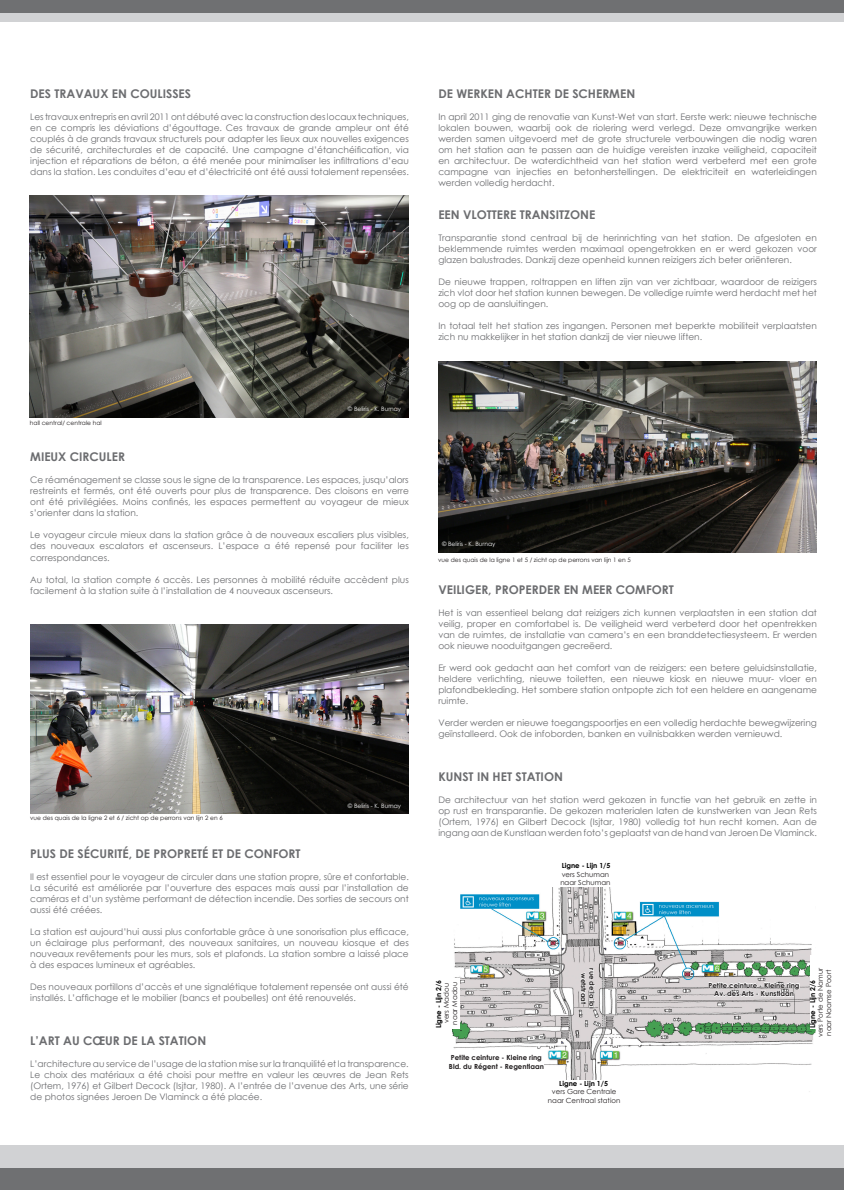
<style>
.page{position:relative;width:844px;height:1190px;background:#fff}
.page>*{position:absolute;margin:0;border:0;box-sizing:border-box;transform-origin:0 0}
.titre{font:700 12px "Century Gothic";color:#6c6d70}
.t1{font:9px/11px "Century Gothic";color:#6c6d70;text-align:justify}
.t2{font:700 7px "Century Gothic";color:#231f20}
.t3{font:7px "Century Gothic";color:#231f20}
.t4{font:700 7px "Century Gothic";color:#000}
.t5{font:6px "Century Gothic";color:#231f20}
.t6{font:6px "Century Gothic";color:#fff}
</style>
<div class="page">
<div style="left:0;top:1168px;width:844px;height:21px;background:#6f7072"></div>
<div style="left:0;top:1145px;width:844px;height:23px;background:#d1d2d4"></div>
<div style="left:0;top:0;width:844px;height:13px;background:#6f7072"></div>
<div style="left:0;top:13px;width:844px;height:9px;background:#d1d2d4"></div>
<img style="left:452px;top:887px;width:364px;height:205px">
<div style="left:443px;top:977px;width:17px;height:51px;background:#fff"></div>
<svg style="left:708px;top:980px;width:92px;height:17px"></svg>
<div style="left:448px;top:1054px;width:96px;height:86px;background:#fff"></div>
<svg style="left:452px;top:1052px;width:92px;height:2px"></svg>
<svg style="left:579px;top:967px;width:17px;height:42px"></svg>
<div style="left:810px;top:954px;width:15px;height:74px;background:#fff"></div>
<div style="left:547px;top:1080px;width:73px;height:15px;background:#fff"></div>
<div style="left:527px;top:1088px;width:114px;height:14px;background:#fff"></div>
<img style="left:438px;top:361px;width:378px;height:191px">
<img style="left:30px;top:196px;width:378px;height:221px">
<img style="left:30px;top:624px;width:379px;height:189px">
<p class="titre" style="left:30px;top:85px;width:162px">DES TRAVAUX EN COULISSES</p>
<p class="t1" style="left:30px;top:111px;width:380px">Les travaux entrepris en avril 2011 ont débuté avec la construction des locaux techniques, en ce compris les déviations d’égouttage. Ces travaux de grande ampleur ont été couplés à de grands travaux structurels pour adapter les lieux aux nouvelles exigences de sécurité, architecturales et de capacité. Une campagne d’étanchéification, via injection et réparations de béton, a été menée pour minimaliser les infiltrations d’eau dans la station. Les conduites d’eau et d’électricité ont été aussi totalement repensées.</p>
<p class="t5" style="left:30px;top:418px;width:73px">hall central/ centrale hal</p>
<p class="t6" style="left:348px;top:404px;width:55px">© Beliris - K. Burnay</p>
<p class="titre" style="left:30px;top:448px;width:96px">MIEUX CIRCULER</p>
<p class="t1" style="left:30px;top:474px;width:380px">Ce réaménagement se classe sous le signe de la transparence. Les espaces, jusqu’alors restreints et fermés, ont été ouverts pour plus de transparence. Des cloisons en verre ont été privilégiées. Moins confinés, les espaces permettent au voyageur de mieux s’orienter dans la station.</p>
<p class="t1" style="left:30px;top:529px;width:380px">Le voyageur circule mieux dans la station grâce à de nouveaux escaliers plus visibles, des nouveaux escalators et ascenseurs. L’espace a été repensé pour faciliter les correspondances.</p>
<p class="t1" style="left:30px;top:573px;width:380px">Au total, la station compte 6 accès. Les personnes à mobilité réduite accèdent plus facilement à la station suite à l’installation de 4 nouveaux ascenseurs.</p>
<p class="t5" style="left:30px;top:814px;width:194px">vue des quais de la ligne 2 et 6 / zicht op de perrons van lijn 2 en 6</p>
<p class="t6" style="left:348px;top:801px;width:55px">© Beliris - K. Burnay</p>
<p class="titre" style="left:30px;top:844px;width:272px">PLUS DE SÉCURITÉ, DE PROPRETÉ ET DE CONFORT</p>
<p class="t1" style="left:30px;top:870px;width:380px">Il est essentiel pour le voyageur de circuler dans une station propre, sûre et confortable.<br>La sécurité est améliorée par l’ouverture des espaces mais aussi par l’installation de caméras et d’un système performant de détection incendie. Des sorties de secours ont aussi été créées.</p>
<p class="t1" style="left:30px;top:925px;width:380px">La station est aujourd’hui aussi plus confortable grâce à une sonorisation plus efficace, un éclairage plus performant, des nouveaux sanitaires, un nouveau kiosque et des nouveaux revêtements pour les murs, sols et plafonds. La station sombre a laissé place à des espaces lumineux et agréables.</p>
<p class="t1" style="left:30px;top:980px;width:380px">Des nouveaux portillons d’accès et une signalétique totalement repensée ont aussi été installés. L’affichage et le mobilier (bancs et poubelles) ont été renouvelés.</p>
<p class="titre" style="left:30px;top:1031px;width:177px">L’ART AU CŒUR DE LA STATION</p>
<p class="t1" style="left:30px;top:1057px;width:380px">L’architecture au service de l’usage de la station mise sur la tranquilité et la transparence.<br>Le choix des matériaux a été choisi pour mettre en valeur les œuvres de Jean Rets (Ortem, 1976) et Gilbert Decock (Isjtar, 1980). A l’entrée de l’avenue des Arts, une série de photos signées Jeroen De Vlaminck a été placée.</p>
<p class="titre" style="left:438px;top:85px;width:198px">DE WERKEN ACHTER DE SCHERMEN</p>
<p class="t1" style="left:438px;top:111px;width:380px">In april 2011 ging de renovatie van Kunst-Wet van start. Eerste werk: nieuwe technische lokalen bouwen, waarbij ook de riolering werd verlegd. Deze omvangrijke werken werden samen uitgevoerd met de grote structurele verbouwingen die nodig waren om het station aan te passen aan de huidige vereisten inzake veiligheid, capaciteit en architectuur. De waterdichtheid van het station werd verbeterd met een grote campagne van injecties en betonherstellingen. De elektriciteit en waterleidingen werden volledig herdacht.</p>
<p class="titre" style="left:438px;top:206px;width:158px">EEN VLOTTERE TRANSITZONE</p>
<p class="t1" style="left:438px;top:232px;width:380px">Transparantie stond centraal bij de herinrichting van het station. De afgesloten en beklemmende ruimtes werden maximaal opengetrokken en er werd gekozen voor glazen balustrades. Dankzij deze openheid kunnen reizigers zich beter oriënteren.</p>
<p class="t1" style="left:438px;top:276px;width:380px">De nieuwe trappen, roltrappen en liften zijn van ver zichtbaar, waardoor de reizigers zich vlot door het station kunnen bewegen. De volledige ruimte werd herdacht met het oog op de aansluitingen.</p>
<p class="t1" style="left:438px;top:320px;width:380px">In totaal telt het station zes ingangen. Personen met beperkte mobiliteit verplaatsten zich nu makkelijker in het station dankzij de vier nieuwe liften.</p>
<p class="t6" style="left:442px;top:539px;width:55px">© Beliris - K. Burnay</p>
<p class="t5" style="left:438px;top:555px;width:194px">vue des quais de la ligne 1 et 5 / zicht op de perrons van lijn 1 en 5</p>
<p class="titre" style="left:438px;top:580px;width:237px">VEILIGER, PROPERDER EN MEER COMFORT</p>
<p class="t1" style="left:438px;top:606px;width:380px">Het is van essentieel belang dat reizigers zich kunnen verplaatsten in een station dat veilig, proper en comfortabel is. De veiligheid werd verbeterd door het opentrekken van de ruimtes, de installatie van camera’s en een branddetectiesysteem. Er werden ook nieuwe nooduitgangen gecreëerd.</p>
<p class="t1" style="left:438px;top:661px;width:380px">Er werd ook gedacht aan het comfort van de reizigers: een betere geluidsinstallatie, heldere verlichting, nieuwe toiletten, een nieuwe kiosk en nieuwe muur- vloer en plafondbekleding. Het sombere station ontpopte zich tot een heldere en aangename ruimte.</p>
<p class="t1" style="left:438px;top:716px;width:380px">Verder werden er nieuwe toegangspoortjes en een volledig herdachte bewegwijzering geïnstalleerd. Ook de infoborden, banken en vuilnisbakken werden vernieuwd.</p>
<p class="titre" style="left:438px;top:767px;width:126px">KUNST IN HET STATION</p>
<p class="t1" style="left:438px;top:793px;width:380px">De architectuur van het station werd gekozen in functie van het gebruik en zette in op rust en transparantie. De gekozen materialen laten de kunstwerken van Jean Rets (Ortem, 1976) en Gilbert Decock (Isjtar, 1980) volledig tot hun recht komen. Aan de ingang aan de Kunstlaan werden foto’s geplaatst van de hand van Jeroen De Vlaminck.</p>
<p class="t4" style="left:561px;top:860px;width:50px">Ligne - Lijn 1/5</p>
<p class="t3" style="left:561px;top:869px;width:49px">vers Schuman</p>
<p class="t3" style="left:560px;top:877px;width:52px">naar Schuman</p>
<p class="t3" style="left:815px;top:1037px;width:71px;rotate:-90deg">vers Porte de Namur</p>
<p class="t3" style="left:823px;top:1035px;width:68px;rotate:-90deg">naar Naamse Poort</p>
<p class="t2" style="left:597px;top:968px;width:42px;rotate:90deg">rue de la loi</p>
<p class="t2" style="left:589px;top:972px;width:32px;rotate:90deg">wetstraat</p>
<p class="t4" style="left:433px;top:1028px;width:50px;rotate:-90deg">Ligne - Lijn 2/6</p>
<p class="t4" style="left:807px;top:1028px;width:50px;rotate:-90deg">Ligne - Lijn 2/6</p>
<p class="t3" style="left:441px;top:1023px;width:42px;rotate:-90deg">vers Madou</p>
<p class="t3" style="left:450px;top:1024px;width:44px;rotate:-90deg">naar Madou</p>
<p class="t2" style="left:708px;top:979px;width:92px">Petite ceinture - Kleine ring</p>
<p class="t2" style="left:714px;top:988px;width:81px">Av. des Arts - Kunstlaan</p>
<p class="t2" style="left:451px;top:1052px;width:92px">Petite ceinture - Kleine ring</p>
<p class="t2" style="left:449px;top:1060px;width:96px">Bld. du Régent - Regentlaan</p>
<p class="t4" style="left:559px;top:1077px;width:50px">Ligne - Lijn 1/5</p>
<p class="t3" style="left:552px;top:1086px;width:66px">vers Gare Centrale</p>
<p class="t3" style="left:548px;top:1095px;width:74px">naar Centraal station</p>
</div>
